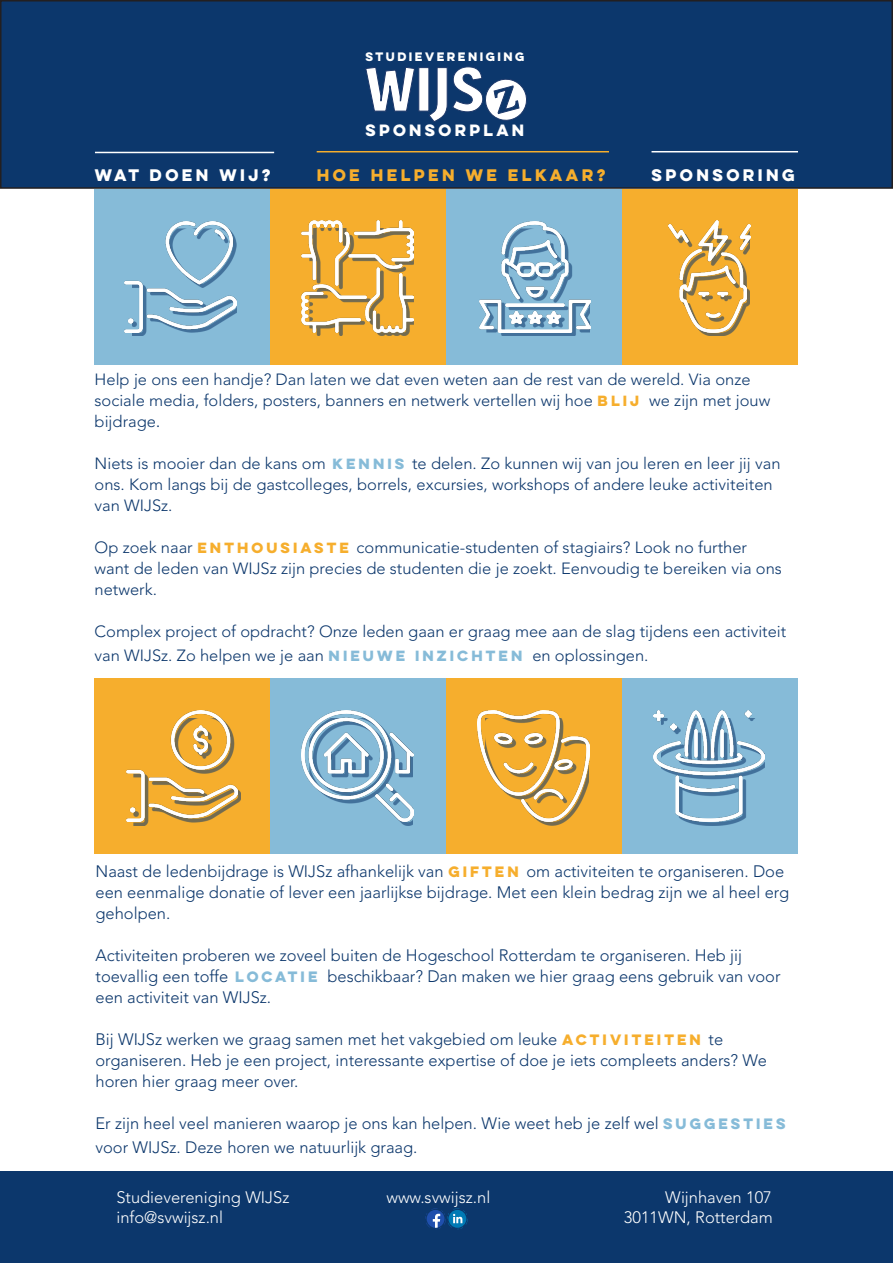
<style>
.page{position:relative;width:893px;height:1263px;background:#fff}
.page>*{position:absolute;margin:0;border:0;box-sizing:border-box;transform-origin:0 0}
.t1{font:300 16.5px/21px "Avenir LT Std";color:#0c376c}
.t2{font:300 16.5px "Avenir LT Std";color:#fff}
.t3{font:300 16.2px/21px "Avenir LT Std";color:#0c376c}
.t4{font:700 15px "Lulo Clean One";color:#fff}
.t5{font:700 15px "Lulo Clean One";color:#f6ae2d}
.t6{font:700 14.7px "Lulo Clean One";color:#fff}
.t7{font:700 10.95px "Lulo Clean One";color:#fff}
.s1{font-family:"Lulo Clean One";font-weight:700;font-size:13.2px;color:#f6ae2d}
.s2{font-size:17.7px}
.s3{font-family:"Lulo Clean One";font-weight:700;font-size:13.2px;color:#86bbd8}
.s4{font-family:"Lulo Clean One";font-weight:700;font-size:13.5px;color:#f6ae2d}
.s5{font-family:"Lulo Clean One";font-weight:700;font-size:13.5px;color:#86bbd8}
</style>
<div class="page">
<div style="left:1px;top:1px;width:891px;height:187px;background:#0c376c"></div>
<div style="left:0;top:0;width:893px;height:189px;border:2px solid #231f20"></div>
<svg style="left:365px;top:67px;width:50px;height:45px"></svg>
<div style="left:418px;top:67px;width:11px;height:44px;background:#fff;border:1px solid #1d386a"></div>
<svg style="left:428px;top:66px;width:99px;height:56px"></svg>
<hr style="left:317px;top:151px;width:292px;height:1px;background:#f6ae2d">
<hr style="left:651px;top:151px;width:147px;height:1px;background:#fff">
<hr style="left:95px;top:152px;width:179px;height:1px;background:#fff">
<div style="left:0;top:1172px;width:893px;height:91px;background:#0c376c"></div>
<svg style="left:425px;top:1208px;width:43px;height:21px"></svg>
<div style="left:95px;top:189px;width:175px;height:176px;background:#86bbd8"></div>
<div style="left:270px;top:189px;width:176px;height:176px;background:#f6ae2d"></div>
<div style="left:622px;top:189px;width:176px;height:176px;background:#f6ae2d"></div>
<div style="left:446px;top:189px;width:176px;height:176px;background:#86bbd8"></div>
<div style="left:622px;top:678px;width:175px;height:176px;background:#86bbd8"></div>
<div style="left:446px;top:678px;width:176px;height:176px;background:#f6ae2d"></div>
<div style="left:94px;top:678px;width:176px;height:176px;background:#f6ae2d"></div>
<div style="left:270px;top:678px;width:176px;height:176px;background:#86bbd8"></div>
<div style="left:485px;top:718px;width:104px;height:107px;background:#0c376c;opacity:.56"></div>
<img style="left:478px;top:710px;width:111px;height:112px">
<div style="left:132px;top:228px;width:104px;height:108px;background:#0c376c;opacity:.56"></div>
<img style="left:125px;top:221px;width:111px;height:111px">
<div style="left:133px;top:718px;width:108px;height:107px;background:#0c376c;opacity:.56"></div>
<img style="left:126px;top:710px;width:112px;height:112px">
<div style="left:309px;top:228px;width:104px;height:108px;background:#0c376c;opacity:.56"></div>
<img style="left:302px;top:221px;width:111px;height:111px">
<div style="left:309px;top:718px;width:104px;height:107px;background:#0c376c;opacity:.56"></div>
<img style="left:302px;top:710px;width:111px;height:112px">
<div style="left:676px;top:228px;width:74px;height:108px;background:#0c376c;opacity:.56"></div>
<img style="left:668px;top:221px;width:82px;height:111px">
<div style="left:487px;top:228px;width:103px;height:108px;background:#0c376c;opacity:.56"></div>
<img style="left:479px;top:221px;width:111px;height:111px">
<div style="left:661px;top:718px;width:104px;height:107px;background:#0c376c;opacity:.56"></div>
<img style="left:653px;top:710px;width:112px;height:112px">
<p class="t7" style="left:365px;top:48px;width:163px">STUDIEVERENIGING</p>
<p class="t6" style="left:365px;top:119px;width:164px">SPONSORPLAN</p>
<p class="t4" style="left:95px;top:163px;width:181px">WAT DOEN WIJ?</p>
<p class="t5" style="left:317px;top:163px;width:294px">HOE HELPEN WE ELKAAR?</p>
<p class="t4" style="left:651px;top:163px;width:148px">SPONSORING</p>
<p class="t3" style="left:95px;top:369px;width:677px">Help je ons een handje? Dan laten we dat even weten aan de rest van de wereld. Via onze sociale media, folders, posters, banners en netwerk vertellen wij hoe <span class="s1">BLIJ</span> we zijn met jouw bijdrage<span class="s2">.</span></p>
<p class="t3" style="left:95px;top:453px;width:687px">Niets is mooier dan de kans om <span class="s3">KENNIS</span> te delen. Zo kunnen wij van jou leren en leer jij van ons. Kom langs bij de gastcolleges, borrels, excursies, workshops of andere leuke activiteiten van WIJSz.</p>
<p class="t3" style="left:95px;top:537px;width:689px">Op zoek naar <span class="s1">ENTHOUSIASTE</span> communicatie-studenten of stagiairs? Look no further want de leden van WIJSz zijn precies de studenten die je zoekt. Eenvoudig te bereiken via ons netwerk.</p>
<p class="t3" style="left:95px;top:620px;width:693px;line-height:24px">Complex project of opdracht? Onze leden gaan er graag mee aan de slag tijdens een activiteit van WIJSz. Zo helpen we je aan <span class="s3">NIEUWE INZICHTEN</span> en oplossingen.</p>
<p class="t1" style="left:96px;top:861px;width:695px">Naast de ledenbijdrage is WIJSz afhankelijk van <span class="s4">GIFTEN</span> om activiteiten te organiseren. Doe een eenmalige donatie of lever een jaarlijkse bijdrage. Met een klein bedrag zijn we al heel erg geholpen.</p>
<p class="t1" style="left:96px;top:945px;width:686px">Activiteiten proberen we zoveel buiten de Hogeschool Rotterdam te organiseren. Heb jij toevallig een toffe <span class="s5">LOCATIE</span> beschikbaar? Dan maken we hier graag eens gebruik van voor een activiteit van WIJSz.</p>
<p class="t1" style="left:96px;top:1029px;width:673px">Bij WIJSz werken we graag samen met het vakgebied om leuke <span class="s4">ACTIVITEITEN</span> te organiseren. Heb je een project, interessante expertise of doe je iets compleets anders? We horen hier graag meer over.</p>
<p class="t1" style="left:96px;top:1112px;width:695px;line-height:24px">Er zijn heel veel manieren waarop je ons kan helpen. Wie weet heb je zelf wel <span class="s5">SUGGESTIES </span>voor WIJSz. Deze horen we natuurlijk graag.</p>
<p class="t2" style="left:116px;top:1187px;width:174px">Studievereniging WIJSz</p>
<p class="t2" style="left:386px;top:1187px;width:105px">www.svwijsz.nl</p>
<p class="t2" style="left:665px;top:1187px;width:108px">Wijnhaven 107</p>
<p class="t2" style="left:116px;top:1207px;width:108px">info@svwijsz.nl</p>
<p class="t2" style="left:624px;top:1207px;width:150px">3011WN, Rotterdam</p>
</div>
